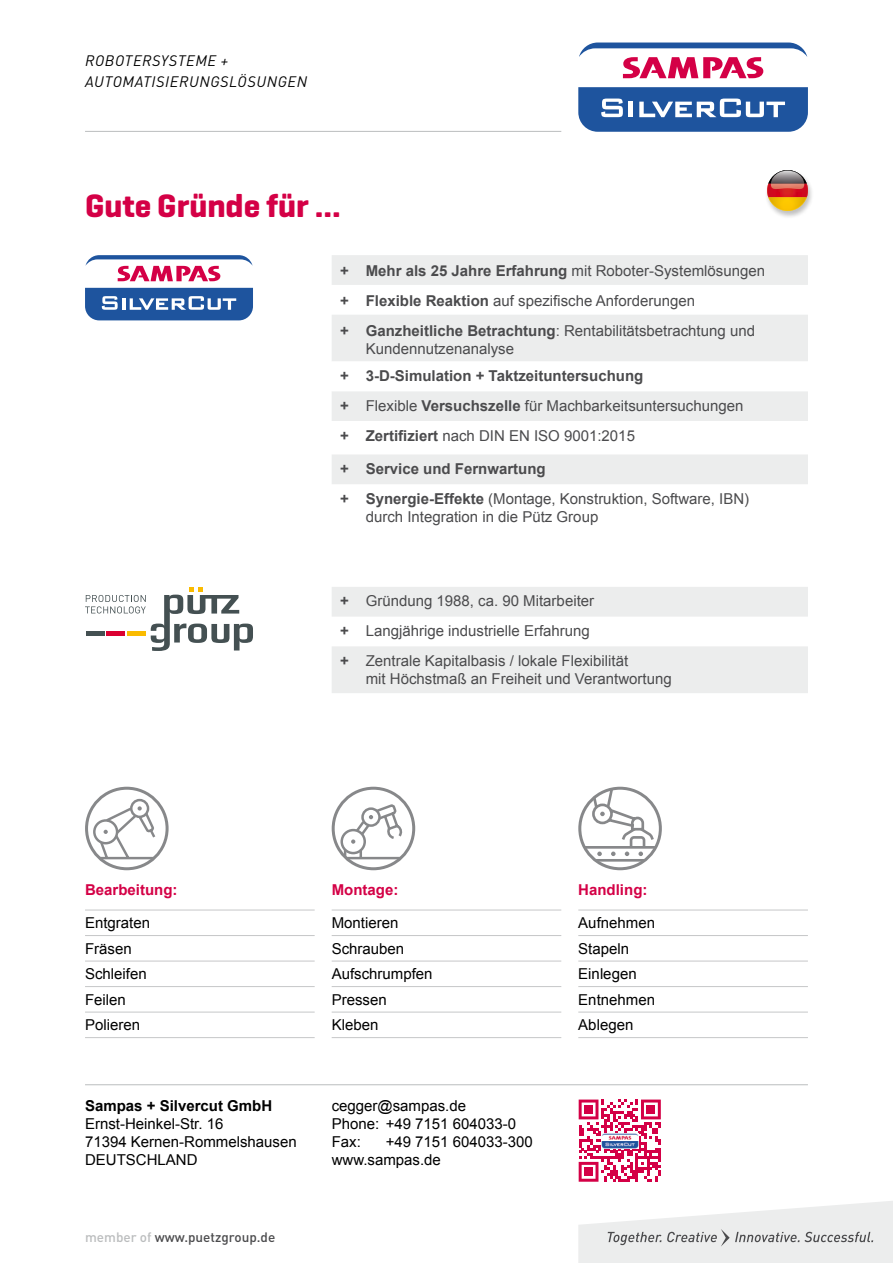
<style>
.page{position:relative;width:893px;height:1263px;background:#fff}
.page>*{position:absolute;margin:0;border:0;box-sizing:border-box;transform-origin:0 0}
.t1{font:700 33px "Geogrotesque";color:#d40046}
.t2{font:15px/30px "Arial";color:#4b4b4d}
.t3{font:15px/25.5px "Arial";color:#000}
.t4{font:700 15px/30px "Arial";color:#4b4b4d}
.t5{font:italic 15px/21px "DIN Pro";letter-spacing:.04em;color:#000}
.t6{font:700 15px "Arial";color:#d40046}
.t7{font:700 15px "Arial";color:#000}
.t8{font:500 13.5px "DIN Pro";color:#4b4b4d}
.s1{font-weight:700}
.s2{font-weight:400}
.s3{color:#bbbdbe}
</style>
<div class="page">
<hr style="left:85px;top:1084px;width:723px;height:1px;background:#bbbdbe">
<hr style="left:85px;top:131px;width:476px;height:1px;background:#bbbdbe">
<svg style="left:578px;top:87px;width:230px;height:45px"></svg>
<svg style="left:579px;top:43px;width:228px;height:35px"></svg>
<svg style="left:578px;top:1201px;width:315px;height:62px"></svg>
<svg style="left:579px;top:1099px;width:82px;height:83px"></svg>
<div style="left:584px;top:1105px;width:9px;height:9px;background:#d40046"></div>
<div style="left:647px;top:1105px;width:8px;height:9px;background:#d40046"></div>
<div style="left:584px;top:1167px;width:9px;height:9px;background:#d40046"></div>
<img style="left:601px;top:1133px;width:37px;height:15px">
<div style="left:764px;top:169px;width:50px;height:51px;background:#000;opacity:.25"></div>
<svg style="left:767px;top:170px;width:41px;height:41px"></svg>
<img style="left:771px;top:171px;width:33px;height:18px">
<svg style="left:332px;top:587px;width:476px;height:106px;fill:#eceded"></svg>
<svg style="left:332px;top:255px;width:476px;height:106px;fill:#eceded"></svg>
<div style="left:332px;top:391px;width:476px;height:30px;background:#eceded"></div>
<div style="left:332px;top:455px;width:476px;height:29px;background:#eceded"></div>
<svg style="left:85px;top:587px;width:168px;height:64px"></svg>
<svg style="left:85px;top:288px;width:168px;height:32px"></svg>
<svg style="left:86px;top:255px;width:167px;height:26px"></svg>
<svg style="left:87px;top:788px;width:80px;height:81px"></svg>
<svg style="left:87px;top:798px;width:74px;height:71px"></svg>
<div style="left:85px;top:787px;width:84px;height:83px;border:3px solid #87888a;border-radius:50%"></div>
<svg style="left:333px;top:788px;width:81px;height:81px"></svg>
<svg style="left:333px;top:802px;width:79px;height:67px"></svg>
<div style="left:332px;top:787px;width:83px;height:83px;border:3px solid #87888a;border-radius:50%"></div>
<svg style="left:582px;top:788px;width:78px;height:81px"></svg>
<div style="left:578px;top:787px;width:84px;height:83px;border:3px solid #87888a;border-radius:50%"></div>
<hr style="left:85px;top:910px;width:230px;height:1px;background:#c6c7c8">
<hr style="left:85px;top:935px;width:230px;height:1px;background:#c6c7c8">
<hr style="left:85px;top:961px;width:230px;height:1px;background:#c6c7c8">
<hr style="left:85px;top:986px;width:230px;height:1px;background:#c6c7c8">
<hr style="left:85px;top:1012px;width:230px;height:1px;background:#c6c7c8">
<hr style="left:85px;top:1037px;width:230px;height:1px;background:#c6c7c8">
<hr style="left:332px;top:910px;width:229px;height:1px;background:#c6c7c8">
<hr style="left:332px;top:935px;width:229px;height:1px;background:#c6c7c8">
<hr style="left:332px;top:961px;width:229px;height:1px;background:#c6c7c8">
<hr style="left:332px;top:986px;width:229px;height:1px;background:#c6c7c8">
<hr style="left:332px;top:1012px;width:229px;height:1px;background:#c6c7c8">
<hr style="left:332px;top:1037px;width:229px;height:1px;background:#c6c7c8">
<hr style="left:578px;top:910px;width:230px;height:1px;background:#c6c7c8">
<hr style="left:578px;top:935px;width:230px;height:1px;background:#c6c7c8">
<hr style="left:578px;top:961px;width:230px;height:1px;background:#c6c7c8">
<hr style="left:578px;top:986px;width:230px;height:1px;background:#c6c7c8">
<hr style="left:578px;top:1012px;width:230px;height:1px;background:#c6c7c8">
<hr style="left:578px;top:1037px;width:230px;height:1px;background:#c6c7c8">
<p class="t5" style="left:85px;top:50px;width:224px">ROBOTERSYSTEME +<br>AUTOMATISIERUNGSLÖSUNGEN</p>
<h1 class="t1" style="left:85px;top:185px;width:257px">Gute Gründe für ...</h1>
<p class="t2" style="left:340px;top:256px;width:426px"><span class="s1">+ Mehr als 25 Jahre Erfahrung</span> mit Roboter-Systemlösungen <span class="s1">+ Flexible Reaktion</span> auf spezifische Anforderungen<br><span class="s1">+ Ganzheitliche Betrachtung</span>: Rentabilitätsbetrachtung und</p>
<p class="t2" style="left:366px;top:334px;width:150px">Kundennutzenanalyse</p>
<p class="t4" style="left:340px;top:361px;width:405px">+ 3-D-Simulation + Taktzeituntersuchung<br>+ <span class="s2">Flexible</span> Versuchszelle <span class="s2">für Machbarkeitsuntersuchungen </span>+ Zertifiziert <span class="s2">nach DIN EN ISO 9001:2015</span></p>
<p class="t4" style="left:340px;top:454px;width:411px">+ Service und Fernwartung<br>+ Synergie-Effekte <span class="s2">(Montage, Konstruktion, Software, IBN)</span></p>
<p class="t2" style="left:366px;top:502px;width:234px">durch Integration in die Pütz Group</p>
<p class="t2" style="left:340px;top:586px;width:290px"><span class="s1">+</span> Gründung 1988, ca. 90 Mitarbeiter<br><span class="s1">+</span> Langjährige industrielle Erfahrung<br><span class="s1">+</span> Zentrale Kapitalbasis / lokale Flexibilität</p>
<p class="t2" style="left:366px;top:664px;width:307px">mit Höchstmaß an Freiheit und Verantwortung</p>
<p class="t6" style="left:85px;top:880px;width:94px">Bearbeitung:</p>
<p class="t3" style="left:85px;top:910px;width:67px">Entgraten<br>Fräsen<br>Schleifen<br>Feilen<br>Polieren</p>
<p class="t7" style="left:85px;top:1095px;width:189px">Sampas + Silvercut GmbH</p>
<p class="t3" style="left:85px;top:1114px;width:213px;line-height:18px">Ernst-Heinkel-Str. 16<br>71394 Kernen-Rommelshausen<br>DEUTSCHLAND</p>
<p class="t8" style="left:85px;top:1228px;width:192px"><span class="s3">member of</span> www.puetzgroup.de</p>
<p class="t6" style="left:332px;top:880px;width:68px">Montage:</p>
<p class="t3" style="left:332px;top:910px;width:102px">Montieren<br>Schrauben<br>Aufschrumpfen<br>Pressen<br>Kleben</p>
<p class="t3" style="left:332px;top:1096px;width:186px;line-height:18px">cegger@sampas.de<br>Phone: +49 7151 604033-0<br>Fax:</p>
<p class="t3" style="left:332px;top:1132px;width:203px;line-height:18px;text-indent:54px">+49 7151 604033-300 www.sampas.de</p>
<p class="t6" style="left:578px;top:880px;width:71px">Handling:</p>
<p class="t3" style="left:578px;top:910px;width:78px">Aufnehmen<br>Stapeln<br>Einlegen<br>Entnehmen<br>Ablegen</p>
</div>
